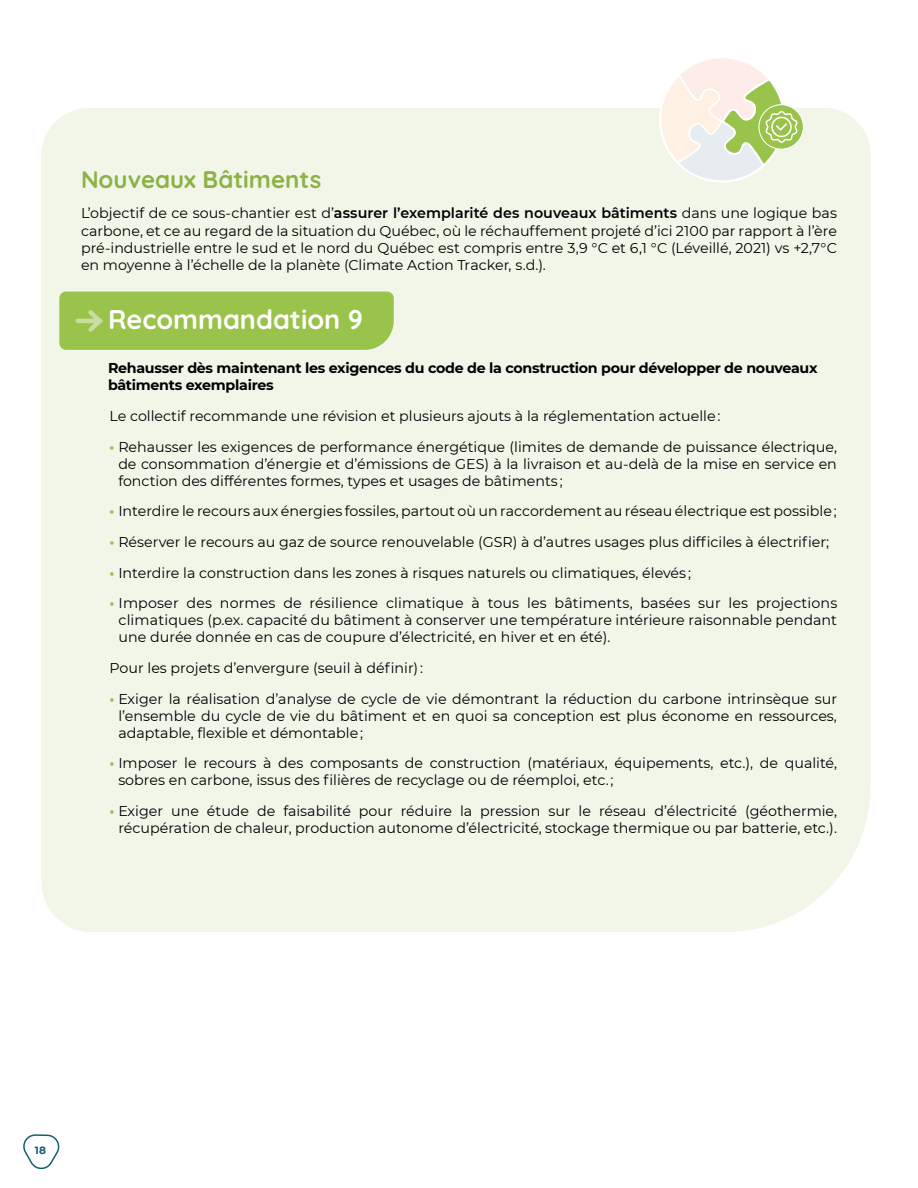
<style>
.page{position:relative;width:918px;height:1188px;background:#fff}
.page>*{position:absolute;margin:0;border:0;box-sizing:border-box;transform-origin:0 0}
.titre_recommandation{font:700 27px "Quicksand";color:#fff}
.t1{font:700 24px "Quicksand";color:#8bb245}
.txt_courant{font:14.25px/17.1px "Montserrat";color:#000;text-align:justify}
.ss-titre3_recomm{font:700 14.25px/17.1px "Montserrat";letter-spacing:-.02em;color:#000}
.t2{font:700 10.5px "Montserrat";color:#125f74}
.s1{font-weight:600}
.s2{font-weight:700;color:#9ac34c}
</style>
<div class="page">
<svg style="left:23px;top:1134px;width:36px;height:36px"></svg>
<div style="left:41px;top:108px;width:830px;height:824px;background:#f1f6e9"></div>
<div style="left:759px;top:105px;width:44px;height:44px;background:#9ac34c;border-radius:50%"></div>
<svg style="left:661px;top:58px;width:137px;height:122px"></svg>
<div style="left:758px;top:104px;width:46px;height:46px;border:1px solid #fff;border-radius:50%"></div>
<div style="left:59px;top:292px;width:335px;height:58px;background:#9ac34c"></div>
<p class="t1" style="left:81px;top:161px;width:242px">Nouveaux Bâtiments</p>
<p class="txt_courant" style="left:81px;top:204px;width:757px">L’objectif de ce sous-chantier est d’<span class="s1">assurer l’exemplarité des nouveaux bâtiments</span> dans une logique bas carbone, et ce au regard de la situation du Québec, où le réchauffement projeté d’ici 2100 par rapport à l’ère pré-industrielle entre le sud et le nord du Québec est compris entre 3,9 °C et 6,1 °C (Léveillé, 2021) vs +2,7°C en moyenne à l’échelle de la planète (Climate Action Tracker, s.d.).</p>
<p class="titre_recommandation" style="left:108px;top:299px;width:257px">Recommandation 9</p>
<p class="ss-titre3_recomm" style="left:108px;top:359px;width:711px">Rehausser dès maintenant les exigences du code de la construction pour développer de nouveaux bâtiments exemplaires</p>
<p class="txt_courant" style="left:110px;top:407px;width:613px">Le collectif recommande une révision et plusieurs ajouts à la réglementation actuelle :</p>
<p class="txt_courant" style="left:118px;top:437px;width:720px;text-indent:-9px"><span class="s2">•</span> Rehausser les exigences de performance énergétique (limites de demande de puissance électrique, de consommation d’énergie et d’émissions de GES) à la livraison et au-delà de la mise en service en fonction des différentes formes, types et usages de bâtiments ;</p>
<p class="txt_courant" style="left:110px;top:502px;width:729px"><span class="s2">•</span> Interdire le recours aux énergies fossiles, partout où un raccordement au réseau électrique est possible ;</p>
<p class="txt_courant" style="left:110px;top:533px;width:721px"><span class="s2">•</span> Réserver le recours au gaz de source renouvelable (GSR) à d’autres usages plus difficiles à électrifier;</p>
<p class="txt_courant" style="left:110px;top:563px;width:583px"><span class="s2">•</span> Interdire la construction dans les zones à risques naturels ou climatiques, élevés ;</p>
<p class="txt_courant" style="left:119px;top:594px;width:720px;text-indent:-9px"><span class="s2">•</span> Imposer des normes de résilience climatique à tous les bâtiments, basées sur les projections climatiques (p.ex. capacité du bâtiment à conserver une température intérieure raisonnable pendant une durée donnée en cas de coupure d’électricité, en hiver et en été).</p>
<p class="txt_courant" style="left:110px;top:659px;width:315px">Pour les projets d’envergure (seuil à définir) :</p>
<p class="txt_courant" style="left:118px;top:689px;width:720px;text-indent:-9px"><span class="s2">•</span> Exiger la réalisation d’analyse de cycle de vie démontrant la réduction du carbone intrinsèque sur l’ensemble du cycle de vie du bâtiment et en quoi sa conception est plus économe en ressources, adaptable, flexible et démontable ;</p>
<p class="txt_courant" style="left:118px;top:754px;width:720px;text-indent:-9px"><span class="s2">•</span> Imposer le recours à des composants de construction (matériaux, équipements, etc.), de qualité, sobres en carbone, issus des filières de recyclage ou de réemploi, etc. ;</p>
<p class="txt_courant" style="left:110px;top:802px;width:729px;text-align:right"><span class="s2">•</span> Exiger une étude de faisabilité pour réduire la pression sur le réseau d’électricité (géothermie, récupération de chaleur, production autonome d’électricité, stockage thermique ou par batterie, etc.).</p>
<p class="t2" style="left:35px;top:1143px;width:13px">18</p>
</div>
